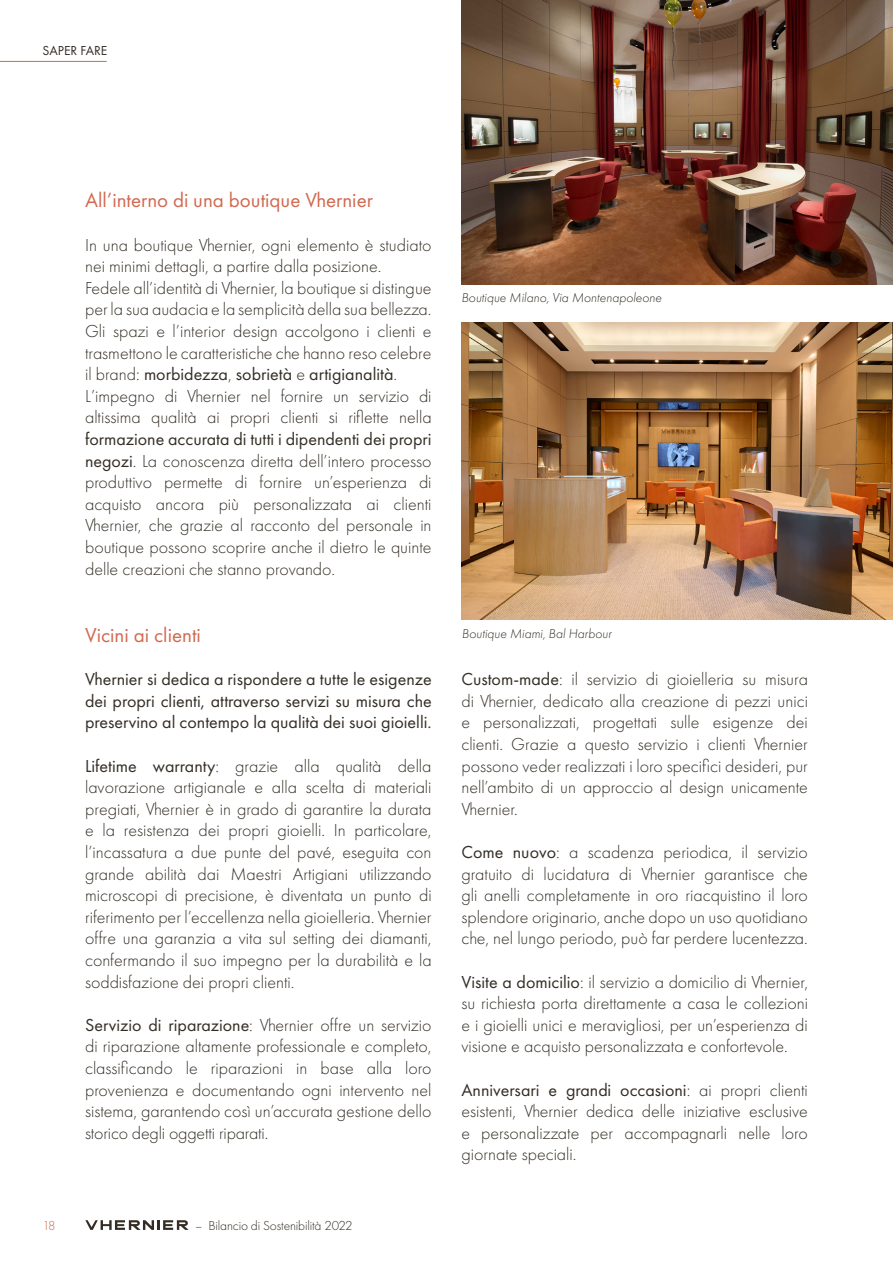
<style>
.page{position:relative;width:893px;height:1263px;background:#fff}
.page>*{position:absolute;margin:0;border:0;box-sizing:border-box;transform-origin:0 0}
.t1{font:21px "Futura PT";color:#d26850}
.t2{font:300 18px/21.6px "Futura PT";color:#332d25;text-align:justify}
.t3{font:18px/21.6px "Futura PT";color:#332d25;text-align:justify}
.t4{font:italic 300 13.5px "Futura PT";color:#332d25}
.t5{font:300 13.5px "Futura PT";letter-spacing:-.01em;color:#332d25}
.t6{font:13.5px "Futura PT";color:#332d25}
.t7{font:300 13.5px "Futura PT";color:#d26850}
.s1{font-weight:400}
</style>
<div class="page">
<img style="left:461px;top:0;width:432px;height:285px">
<img style="left:461px;top:323px;width:432px;height:296px">
<svg style="left:85px;top:1220px;width:104px;height:10px"></svg>
<hr style="left:0;top:61px;width:107px;height:1px;background:#d26850">
<p class="t6" style="left:43px;top:43px;width:66px">SAPER FARE</p>
<p class="t1" style="left:85px;top:188px;width:289px">All’interno di una boutique Vhernier</p>
<p class="t2" style="left:85px;top:234px;width:348px">In una boutique Vhernier, ogni elemento è studiato nei minimi dettagli, a partire dalla posizione.</p>
<p class="t2" style="left:85px;top:277px;width:348px">Fedele all’identità di Vhernier, la boutique si distingue per la sua audacia e la semplicità della sua bellezza.<br>Gli spazi e l’interior design accolgono i clienti e trasmettono le caratteristiche che hanno reso celebre il brand: <span class="s1">morbidezza</span>, <span class="s1">sobrietà</span> e <span class="s1">artigianalità</span>.</p>
<p class="t2" style="left:85px;top:385px;width:348px">L’impegno di Vhernier nel fornire un servizio di altissima qualità ai propri clienti si riflette nella <span class="s1">formazione accurata di tutti i dipendenti dei propri negozi</span>. La conoscenza diretta dell’intero processo produttivo permette di fornire un’esperienza di acquisto ancora più personalizzata ai clienti Vhernier, che grazie al racconto del personale in boutique possono scoprire anche il dietro le quinte delle creazioni che stanno provando.</p>
<p class="t1" style="left:85px;top:622px;width:117px">Vicini ai clienti</p>
<p class="t3" style="left:85px;top:668px;width:348px">Vhernier si dedica a rispondere a tutte le esigenze dei propri clienti, attraverso servizi su misura che preservino al contempo la qualità dei suoi gioielli.</p>
<p class="t2" style="left:85px;top:755px;width:348px"><span class="s1">Lifetime warranty</span>: grazie alla qualità della lavorazione artigianale e alla scelta di materiali pregiati, Vhernier è in grado di garantire la durata e la resistenza dei propri gioielli. In particolare, l’incassatura a due punte del pavé, eseguita con grande abilità dai Maestri Artigiani utilizzando microscopi di precisione, è diventata un punto di riferimento per l’eccellenza nella gioielleria. Vhernier offre una garanzia a vita sul setting dei diamanti, confermando il suo impegno per la durabilità e la soddisfazione dei propri clienti.</p>
<p class="t2" style="left:85px;top:1014px;width:348px"><span class="s1">Servizio di riparazione</span>: Vhernier offre un servizio di riparazione altamente professionale e completo, classificando le riparazioni in base alla loro provenienza e documentando ogni intervento nel sistema, garantendo così un’accurata gestione dello storico degli oggetti riparati.</p>
<p class="t7" style="left:43px;top:1218px;width:15px">18</p>
<p class="t5" style="left:195px;top:1218px;width:159px">– Bilancio di Sostenibilità 2022</p>
<p class="t4" style="left:461px;top:290px;width:202px">Boutique Milano, Via Montenapoleone</p>
<p class="t4" style="left:462px;top:626px;width:151px">Boutique Miami, Bal Harbour</p>
<p class="t2" style="left:461px;top:668px;width:348px"><span class="s1">Custom-made</span>: il servizio di gioielleria su misura di Vhernier, dedicato alla creazione di pezzi unici e personalizzati, progettati sulle esigenze dei clienti. Grazie a questo servizio i clienti Vhernier possono veder realizzati i loro specifici desideri, pur nell’ambito di un approccio al design unicamente Vhernier.</p>
<p class="t2" style="left:461px;top:841px;width:348px"><span class="s1">Come nuovo</span>: a scadenza periodica, il servizio gratuito di lucidatura di Vhernier garantisce che gli anelli completamente in oro riacquistino il loro splendore originario, anche dopo un uso quotidiano che, nel lungo periodo, può far perdere lucentezza.</p>
<p class="t2" style="left:461px;top:971px;width:348px"><span class="s1">Visite a domicilio</span>: il servizio a domicilio di Vhernier, su richiesta porta direttamente a casa le collezioni e i gioielli unici e meravigliosi, per un’esperienza di visione e acquisto personalizzata e confortevole.</p>
<p class="t2" style="left:461px;top:1079px;width:348px"><span class="s1">Anniversari e grandi occasioni</span>: ai propri clienti esistenti, Vhernier dedica delle iniziative esclusive e personalizzate per accompagnarli nelle loro giornate speciali.</p>
</div>
